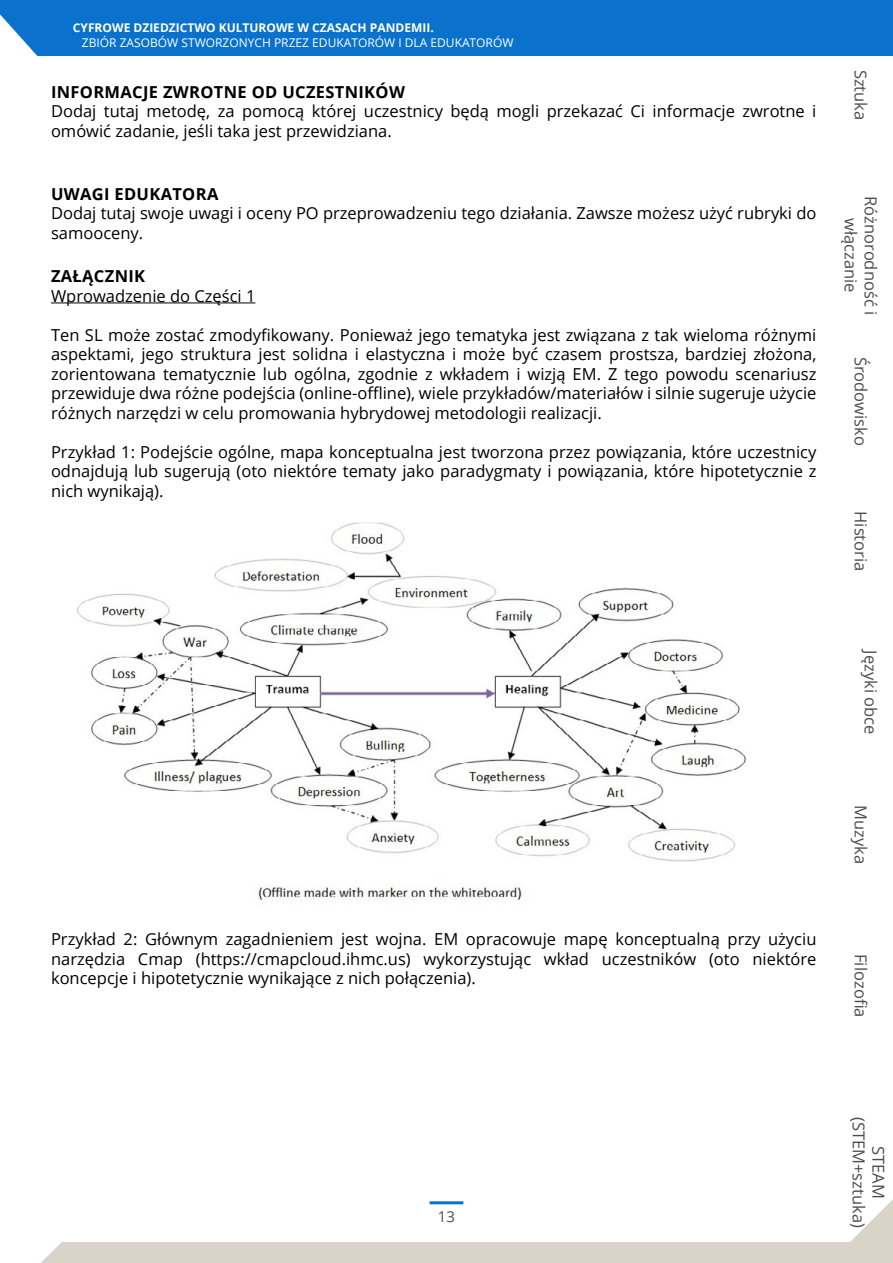
<style>
.page{position:relative;width:893px;height:1263px;background:#fff}
.page>*{position:absolute;margin:0;border:0;box-sizing:border-box;transform-origin:0 0}
.t1{font:16.5px/19.5px "Open Sans";color:#000;text-align:justify}
.t2{font:16.5px/19.8px "Open Sans";color:#4d4d4d;text-align:center}
.t3{font:700 16.5px "Open Sans";letter-spacing:.02em;color:#000}
.t4{font:15px "Open Sans";color:#4d4d4d}
.t5{font:12px "Open Sans";color:#fff}
.t6{font:700 12px "Open Sans";color:#fff}
</style>
<div class="page">
<div style="left:0;top:0;width:893px;height:56px;background:#0a72cc"></div>
<div style="left:0;top:1242px;width:893px;height:21px;background:#d9d4ca"></div>
<svg style="left:0;top:1242px;width:62px;height:21px"></svg>
<svg style="left:0;top:14px;width:38px;height:42px"></svg>
<hr style="left:430px;top:1201px;width:33px;height:3px;background:#0a72cc">
<svg style="left:850px;top:1199px;width:43px;height:43px"></svg>
<hr style="left:51px;top:302px;width:204px;height:1px;background:#000">
<img style="left:77px;top:522px;width:670px;height:379px">
<p class="t6" style="left:73px;top:19px;width:362px">CYFROWE DZIEDZICTWO KULTUROWE W CZASACH PANDEMII.</p>
<p class="t5" style="left:82px;top:34px;width:433px">ZBIÓR ZASOBÓW STWORZONYCH PRZEZ EDUKATORÓW I DLA EDUKATORÓW</p>
<p class="t3" style="left:51px;top:80px;width:355px">INFORMACJE ZWROTNE OD UCZESTNIKÓW</p>
<p class="t1" style="left:51px;top:101px;width:767px">Dodaj tutaj metodę, za pomocą której uczestnicy będą mogli przekazać Ci informacje zwrotne i omówić zadanie, jeśli taka jest przewidziana.</p>
<p class="t3" style="left:51px;top:182px;width:169px">UWAGI EDUKATORA</p>
<p class="t1" style="left:51px;top:203px;width:767px">Dodaj tutaj swoje uwagi i oceny PO przeprowadzeniu tego działania. Zawsze możesz użyć rubryki do samooceny.</p>
<p class="t3" style="left:51px;top:265px;width:96px">ZAŁĄCZNIK</p>
<p class="t1" style="left:51px;top:286px;width:206px">Wprowadzenie do Części 1</p>
<p class="t1" style="left:51px;top:325px;width:767px">Ten SL może zostać zmodyfikowany. Ponieważ jego tematyka jest związana z tak wieloma różnymi aspektami, jego struktura jest solidna i elastyczna i może być czasem prostsza, bardziej złożona, zorientowana tematycznie lub ogólna, zgodnie z wkładem i wizją EM. Z tego powodu scenariusz przewiduje dwa różne podejścia (online-offline), wiele przykładów/materiałów i silnie sugeruje użycie różnych narzędzi w celu promowania hybrydowej metodologii realizacji.</p>
<p class="t1" style="left:51px;top:442px;width:767px">Przykład 1: Podejście ogólne, mapa konceptualna jest tworzona przez powiązania, które uczestnicy odnajdują lub sugerują (oto niektóre tematy jako paradygmaty i powiązania, które hipotetycznie z nich wynikają).</p>
<p class="t2" style="left:871px;top:70px;width:52px;rotate:90deg">Sztuka</p>
<p class="t2" style="left:881px;top:196px;width:121px;rotate:90deg">Różnorodność i włączanie</p>
<p class="t2" style="left:871px;top:356px;width:91px;rotate:90deg">Środowisko</p>
<p class="t2" style="left:871px;top:511px;width:62px;rotate:90deg">Historia</p>
<p class="t1" style="left:51px;top:929px;width:767px">Przykład 2: Głównym zagadnieniem jest wojna. EM opracowuje mapę konceptualną przy użyciu narzędzia Cmap (https://cmapcloud.ihmc.us) wykorzystując wkład uczestników (oto niektóre koncepcje i hipotetycznie wynikające z nich połączenia).</p>
<p class="t2" style="left:881px;top:650px;width:86px;rotate:90deg">Języki obce</p>
<p class="t2" style="left:871px;top:805px;width:60px;rotate:90deg">Muzyka</p>
<p class="t2" style="left:871px;top:954px;width:65px;rotate:90deg">Filozofia</p>
<p class="t4" style="left:438px;top:1206px;width:19px">13</p>
<p class="t2" style="left:889px;top:1117px;width:112px;rotate:90deg">STEAM (STEM+sztuka)</p>
</div>
